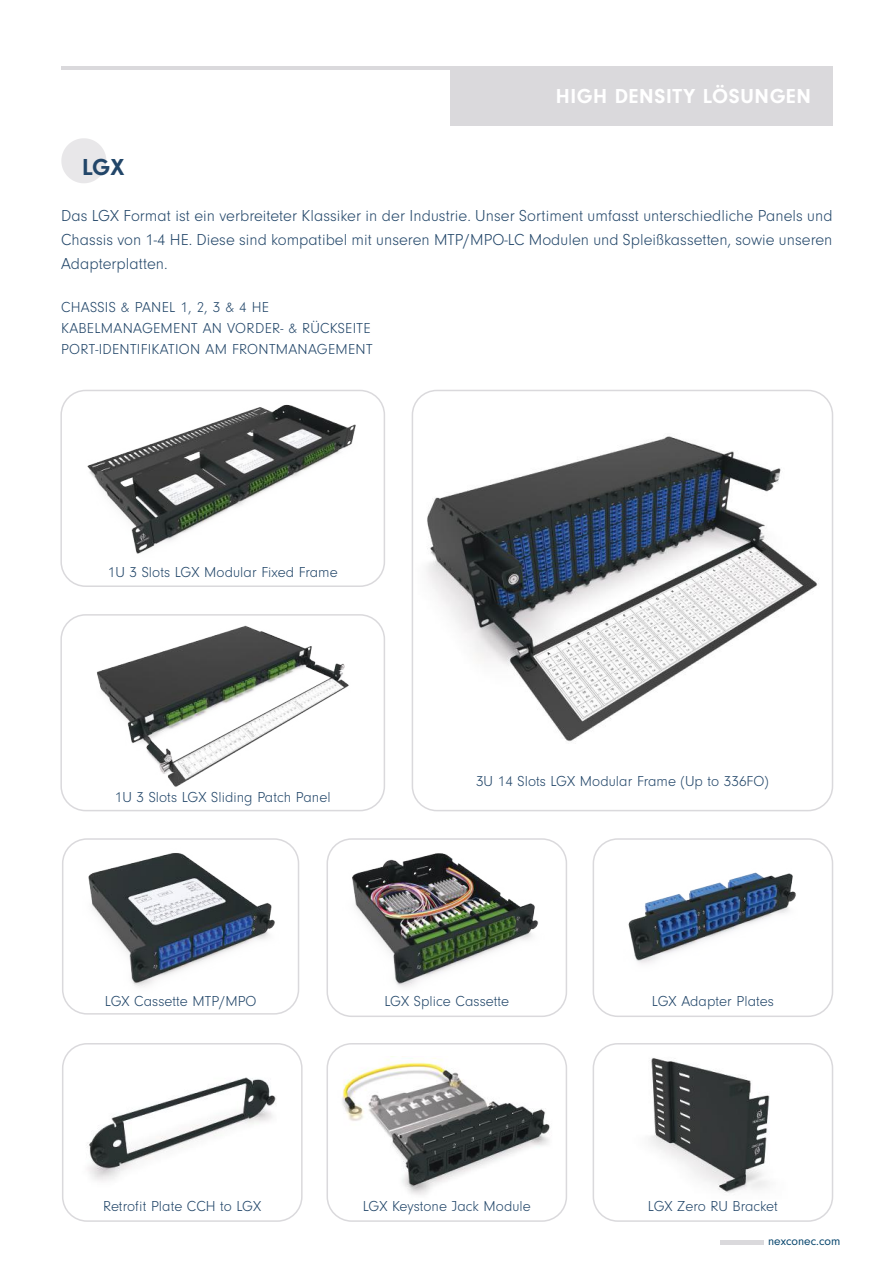
<style>
.page{position:relative;width:893px;height:1263px;background:#fff}
.page>*{position:absolute;margin:0;border:0;box-sizing:border-box;transform-origin:0 0}
.t1{font:700 24px "Neuzeit Gro";color:#224669}
.t2{font:700 21px "Neuzeit Gro";letter-spacing:.03em;color:#fff}
.t3{font:300 16.5px/24px "Neuzeit Gro";letter-spacing:.005em;color:#224669;text-align:justify}
.t4{font:300 15px/21px "Neuzeit Gro";letter-spacing:.005em;color:#224669}
.t5{font:12px "Neuzeit Gro";color:#04436b}
</style>
<div class="page">
<img style="left:97px;top:625px;width:252px;height:162px">
<div style="left:60px;top:614px;width:325px;height:197px;border:2px solid #dad9dc;border-radius:24px"></div>
<img style="left:628px;top:872px;width:168px;height:92px">
<div style="left:593px;top:838px;width:240px;height:179px;border:2px solid #dad9dc;border-radius:24px"></div>
<img style="left:69px;top:390px;width:307px;height:164px">
<div style="left:60px;top:390px;width:325px;height:197px;border:2px solid #dad9dc;border-radius:24px"></div>
<img style="left:427px;top:436px;width:392px;height:306px">
<div style="left:412px;top:390px;width:421px;height:421px;border:2px solid #dad9dc;border-radius:24px"></div>
<img style="left:71px;top:842px;width:204px;height:145px">
<div style="left:62px;top:838px;width:237px;height:176px;border:2px solid #dad9dc;border-radius:24px"></div>
<img style="left:342px;top:1056px;width:208px;height:139px">
<div style="left:327px;top:1043px;width:240px;height:179px;border:2px solid #dad9dc;border-radius:24px"></div>
<img style="left:331px;top:841px;width:223px;height:167px">
<div style="left:327px;top:838px;width:240px;height:179px;border:2px solid #dad9dc;border-radius:24px"></div>
<img style="left:649px;top:1058px;width:121px;height:135px">
<div style="left:593px;top:1043px;width:240px;height:179px;border:2px solid #dad9dc;border-radius:24px"></div>
<img style="left:88px;top:1077px;width:188px;height:104px">
<div style="left:62px;top:1043px;width:241px;height:179px;border:2px solid #dad9dc;border-radius:24px"></div>
<svg style="left:61px;top:138px;width:45px;height:45px"></svg>
<div style="left:720px;top:1240px;width:44px;height:5px;background:#dad9dc"></div>
<hr style="left:61px;top:66px;width:771px;height:3px;background:#dad9dc">
<div style="left:450px;top:66px;width:382px;height:60px;background:#dad9dc"></div>
<h2 class="t2" style="left:556px;top:84px;width:257px">HIGH DENSITY LÖSUNGEN</h2>
<h1 class="t1" style="left:82px;top:154px;width:44px">LGX</h1>
<p class="t3" style="left:61px;top:203px;width:773px">Das LGX Format ist ein verbreiteter Klassiker in der Industrie. Unser Sortiment umfasst unterschiedliche Panels und Chassis von 1-4 HE. Diese sind kompatibel mit unseren MTP/MPO-LC Modulen und Spleißkassetten, sowie unseren Adapterplatten.</p>
<p class="t4" style="left:61px;top:297px;width:313px">CHASSIS &amp; PANEL 1, 2, 3 &amp; 4 HE<br>KABELMANAGEMENT AN VORDER- &amp; RÜCKSEITE<br>PORT-IDENTIFIKATION AM FRONTMANAGEMENT</p>
<p class="t4" style="left:108px;top:562px;width:231px">1U 3 Slots LGX Modular Fixed Frame</p>
<p class="t4" style="left:115px;top:787px;width:217px">1U 3 Slots LGX Sliding Patch Panel</p>
<p class="t4" style="left:476px;top:771px;width:294px">3U 14 Slots LGX Modular Frame (Up to 336FO)</p>
<p class="t4" style="left:105px;top:990px;width:153px">LGX Cassette MTP/MPO</p>
<p class="t4" style="left:384px;top:990px;width:126px">LGX Splice Cassette</p>
<p class="t4" style="left:652px;top:990px;width:123px">LGX Adapter Plates</p>
<p class="t4" style="left:103px;top:1196px;width:159px">Retrofit Plate CCH to LGX</p>
<p class="t4" style="left:363px;top:1196px;width:170px">LGX Keystone Jack Module</p>
<p class="t4" style="left:648px;top:1196px;width:131px">LGX Zero RU Bracket</p>
<p class="t5" style="left:768px;top:1234px;width:74px">nexconec.com</p>
</div>
